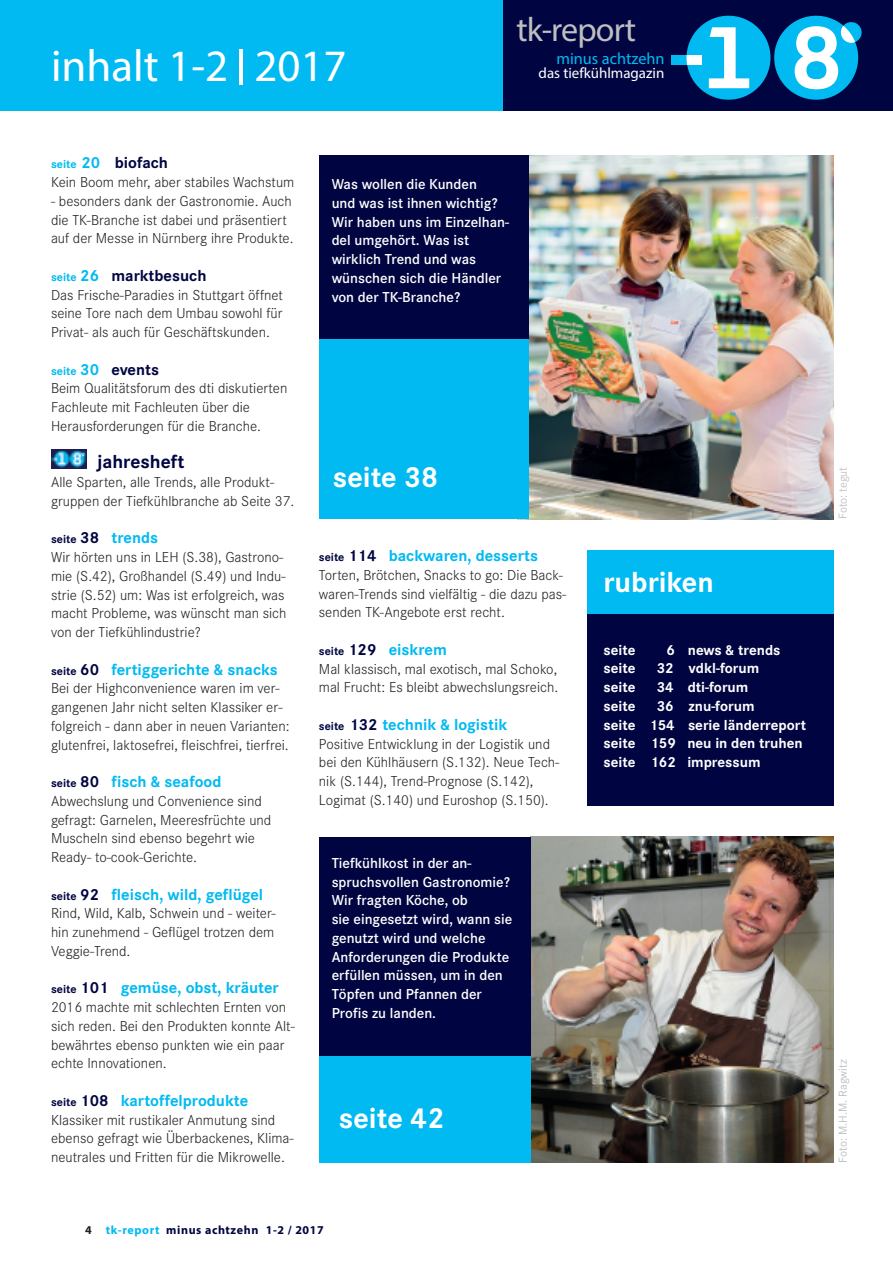
<style>
.page{position:relative;width:893px;height:1263px;background:#fff}
.page>*{position:absolute;margin:0;border:0;box-sizing:border-box;transform-origin:0 0}
.t1{font:45px "Myriad Pro";color:#fff}
.t2{font:34.05px "Myriad Pro";letter-spacing:-.025em;color:#bfbfbf}
.t3{font:700 30px "Corporate S";color:#fff}
.t4{font:700 19.5px "Corporate S";color:#000541}
.t5{font:700 16.5px "Corporate S";color:#00baf1}
.t6{font:700 16.5px "Corporate S";color:#000541}
.t7{font:16.35px "Myriad Pro";color:#00baf1}
.t8{font:300 15px/18.8px "Corporate S";color:#231f20}
.t9{font:600 15px/18.8px "Corporate S";color:#fff}
.t10{font:700 15px/18.8px "Corporate S";color:#fff}
.t11{font:15px "Myriad Pro";color:#fff}
.t12{font:700 12px "Myriad Pro";letter-spacing:.05em;color:#000541}
.t13{font:12px "Corporate S";color:#bebfc2}
.t14{font:12px "Corporate S";letter-spacing:-.005em;color:#c2c3c6}
.s1{font-size:12px;color:#00baf1}
.s2{color:#00baf1}
.s3{font-size:12px;color:#000541}
.s4{color:#000541}
.s5{color:#231f20}
</style>
<div class="page">
<div style="left:0;top:0;width:543px;height:111px;background:#00baf1"></div>
<div style="left:503px;top:0;width:386px;height:111px;background:#000541"></div>
<div style="left:671px;top:55px;width:17px;height:10px;background:#00baf1"></div>
<div style="left:686px;top:16px;width:84px;height:84px;background:#00baf1;border-radius:50%"></div>
<div style="left:686px;top:55px;width:16px;height:10px;background:#fff"></div>
<div style="left:774px;top:16px;width:84px;height:84px;background:#00baf1;border-radius:50%"></div>
<svg style="left:795px;top:22px;width:67px;height:67px"></svg>
<svg style="left:709px;top:27px;width:40px;height:61px"></svg>
<img style="left:529px;top:155px;width:305px;height:364px">
<img style="left:531px;top:837px;width:303px;height:325px">
<div style="left:587px;top:555px;width:247px;height:251px;background:#000541"></div>
<div style="left:587px;top:551px;width:247px;height:63px;background:#00baf1"></div>
<img style="left:51px;top:449px;width:35px;height:19px">
<div style="left:319px;top:837px;width:212px;height:220px;background:#000541"></div>
<div style="left:319px;top:1056px;width:212px;height:106px;background:#00baf1"></div>
<div style="left:319px;top:155px;width:210px;height:191px;background:#000541"></div>
<div style="left:319px;top:339px;width:210px;height:180px;background:#00baf1"></div>
<h1 class="t1" style="left:51px;top:49px;width:297px">inhalt 1-2 2017</h1>
<h2 class="t2" style="left:516px;top:17px;width:121px">tk-report</h2>
<p class="t7" style="left:556px;top:52px;width:110px">minus achtzehn</p>
<p class="t11" style="left:539px;top:68px;width:127px">das tiefkühlmagazin</p>
<p class="t6" style="left:51px;top:153px;width:119px"><span class="s1">seite</span> <span class="s2">20</span> biofach</p>
<p class="t8" style="left:51px;top:172px;width:245px">Kein Boom mehr, aber stabiles Wachstum</p>
<p class="t8" style="left:51px;top:191px;width:244px">- besonders dank der Gastronomie. Auch die TK-Branche ist dabei und präsentiert auf der Messe in Nürnberg ihre Produkte.</p>
<p class="t6" style="left:51px;top:265px;width:157px"><span class="s1">seite</span> <span class="s2">26</span> marktbesuch</p>
<p class="t8" style="left:51px;top:285px;width:234px;text-align:justify">Das Frische-Paradies in Stuttgart öffnet seine Tore nach dem Umbau sowohl für Privat- als auch für Geschäftskunden.</p>
<p class="t6" style="left:51px;top:359px;width:110px"><span class="s1">seite</span> <span class="s2">30</span> events</p>
<p class="t8" style="left:51px;top:379px;width:238px">Beim Qualitätsforum des dti diskutierten<br>Fachleute mit Fachleuten über die<br>Herausforderungen für die Branche.</p>
<h3 class="t4" style="left:97px;top:450px;width:89px">jahresheft</h3>
<p class="t8" style="left:51px;top:472px;width:245px">Alle Sparten, alle Trends, alle Produkt&shy;gruppen der Tiefkühlbranche ab Seite 37.</p>
<p class="t5" style="left:51px;top:528px;width:109px"><span class="s3">seite</span> <span class="s4">38</span> trends</p>
<p class="t8" style="left:51px;top:547px;width:237px">Wir hörten uns in LEH (S.38), Gastrono&shy;mie (S.42), Großhandel (S.49) und Indu&shy;strie (S.52) um: Was ist erfolgreich, was macht Probleme, was wünscht man sich von der Tiefkühlindustrie?</p>
<p class="t5" style="left:51px;top:659px;width:228px"><span class="s3">seite</span> <span class="s4">60</span> fertiggerichte &amp; snacks</p>
<p class="t8" style="left:51px;top:679px;width:240px">Bei der Highconvenience waren im ver&shy;gangenen Jahr nicht selten Klassiker er&shy;folgreich - dann aber in neuen Varianten: glutenfrei, laktosefrei, fleischfrei, tierfrei.</p>
<p class="t5" style="left:51px;top:772px;width:172px"><span class="s3">seite</span> <span class="s4">80</span> fisch &amp; seafood</p>
<p class="t8" style="left:51px;top:791px;width:222px">Abwechslung und Convenience sind gefragt: Garnelen, Meeresfrüchte und Muscheln sind ebenso begehrt wie Ready- to-cook-Gerichte.</p>
<p class="t5" style="left:51px;top:884px;width:214px"><span class="s3">seite</span> <span class="s4">92</span> fleisch, wild, geflügel</p>
<p class="t8" style="left:51px;top:904px;width:226px;text-align:justify">Rind, Wild, Kalb, Schwein und - weiter&shy;hin zunehmend - Geflügel trotzen dem Veggie-Trend.</p>
<p class="t5" style="left:51px;top:978px;width:229px"><span class="s3">seite</span> <span class="s4">101</span> gemüse, obst, kräuter</p>
<p class="t8" style="left:51px;top:997px;width:245px">2016 machte mit schlechten Ernten von sich reden. Bei den Produkten konnte Alt&shy;bewährtes ebenso punkten wie ein paar echte Innovationen.</p>
<p class="t5" style="left:51px;top:1090px;width:199px"><span class="s3">seite</span> <span class="s4">108</span> kartoffelprodukte</p>
<p class="t8" style="left:51px;top:1110px;width:244px">Klassiker mit rustikaler Anmutung sind ebenso gefragt wie Überbackenes, Klima&shy;neutrales und Fritten für die Mikrowelle.</p>
<p class="t9" style="left:332px;top:174px;width:179px">Was wollen die Kunden<br>und was ist ihnen wichtig?<br>Wir haben uns im Einzelhan&shy;del umgehört. Was ist wirklich Trend und was wünschen sich die Händler von der TK-Branche?</p>
<h3 class="t3" style="left:333px;top:459px;width:107px">seite 38</h3>
<p class="t14" style="left:836px;top:519px;width:54px;rotate:-90deg">Foto: tegut</p>
<p class="t5" style="left:319px;top:546px;width:221px"><span class="s3">seite</span> <span class="s4">114</span> backwaren, desserts</p>
<p class="t8" style="left:319px;top:565px;width:249px">Torten, Brötchen, Snacks to go: Die Back&shy;waren-Trends sind vielfältig - die dazu pas&shy;senden TK-Angebote erst recht.</p>
<p class="t5" style="left:319px;top:639px;width:129px"><span class="s3">seite</span> <span class="s4">129</span> eiskrem</p>
<p class="t8" style="left:319px;top:659px;width:241px">Mal klassisch, mal exotisch, mal Schoko, mal Frucht: Es bleibt abwechslungsreich.</p>
<p class="t5" style="left:319px;top:714px;width:190px"><span class="s3">seite</span> <span class="s4">132</span> technik &amp; logistik</p>
<p class="t8" style="left:319px;top:734px;width:242px">Positive Entwicklung in der Logistik und bei den Kühlhäusern (S.132). Neue Tech&shy;nik (S.144), Trend-Prognose (S.142), Logimat (S.140) und Euroshop (S.150).</p>
<p class="t9" style="left:332px;top:853px;width:182px">Tiefkühlkost in der an&shy;spruchsvollen Gastronomie?<br>Wir fragten Köche, ob<br>sie eingesetzt wird, wann sie genutzt wird und welche<br>Anforderungen die Produkte erfüllen müssen, um in den<br>Töpfen und Pfannen der<br>Profis zu landen.</p>
<h3 class="t3" style="left:339px;top:1100px;width:107px">seite 42</h3>
<h3 class="t3" style="left:603px;top:564px;width:112px">rubriken</h3>
<p class="t10" style="left:603px;top:640px;width:33px">seite</p>
<p class="t10" style="left:666px;top:640px;width:115px">6 news &amp; trends</p>
<p class="t10" style="left:603px;top:659px;width:33px">seite</p>
<p class="t10" style="left:657px;top:659px;width:104px">32 vdkl-forum</p>
<p class="t10" style="left:603px;top:677px;width:33px">seite</p>
<p class="t10" style="left:657px;top:677px;width:93px">34 dti-forum</p>
<p class="t10" style="left:603px;top:696px;width:33px">seite</p>
<p class="t10" style="left:603px;top:696px;width:204px;text-indent:53px">36 znu-forum<br>seite 154 serie länderreport seite 159 neu in den truhen seite 162 impressum</p>
<p class="t13" style="left:836px;top:1162px;width:104px;rotate:-90deg">Foto: M.H.M. Ragwitz</p>
<p class="t12" style="left:85px;top:1225px;width:240px"><span class="s5">4</span> <span class="s2">tk-report</span> minus achtzehn 1-2 / 2017</p>
</div>
